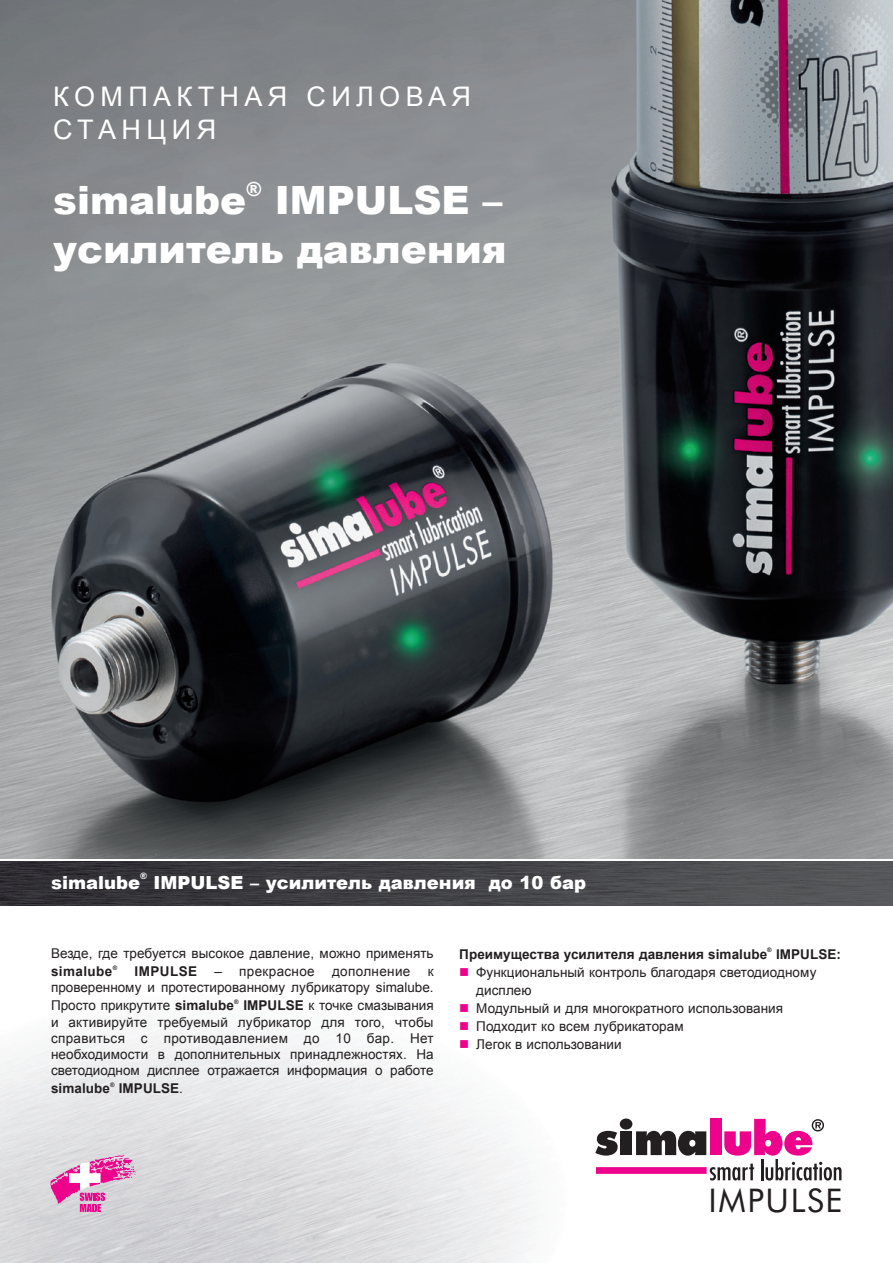
<style>
.page{position:relative;width:893px;height:1263px;background:#fff}
.page>*{position:absolute;margin:0;border:0;box-sizing:border-box;transform-origin:0 0}
.t1{font:900 39px/49.5px "Arial";color:#fff;text-align:right}
.t2{font:32.55px "Futura BT";letter-spacing:.05em;color:#231f20}
.t3{font:27px/32.4px "Arial";letter-spacing:.2em;color:#fff}
.t4{font:900 19.5px "Arial";color:#fff}
.t5{font:900 18px "Arial";color:#fff}
.t6{font:13.5px/16.2px "Arial";letter-spacing:.005em;color:#231f20;text-align:right}
.t7{font:700 13.5px "Arial";letter-spacing:.005em;color:#231f20}
.t8{font:13.5px "Arial";letter-spacing:.025em;color:#231f20}
.t9{font:700 13.5px "Arial";letter-spacing:.03em;color:#231f20}
.t10{font:900 8.7px "Arial";color:#fff}
.t11{font:700 6.15px "Arial";color:#231f20}
.s1{font-weight:700}
.s2{font-weight:400}
.s3{color:#ed028c}
</style>
<div class="page">
<img style="left:0;top:0;width:893px;height:859px">
<img style="left:0;top:1032px;width:337px;height:231px">
<img style="left:70px;top:1112px;width:442px;height:151px">
<div style="left:0;top:1022px;width:258px;height:56px;background:#f3f3f4"></div>
<img style="left:230px;top:1156px;width:306px;height:107px">
<img style="left:389px;top:1205px;width:147px;height:58px">
<img style="left:337px;top:1044px;width:141px;height:118px">
<img style="left:451px;top:1047px;width:61px;height:84px">
<svg style="left:80px;top:1155px;width:48px;height:57px;background:#e299c5"></svg>
<svg style="left:595px;top:1131px;width:23px;height:24px"></svg>
<div style="left:620px;top:1131px;width:12px;height:24px;background:#231f20"></div>
<div style="left:620px;top:1118px;width:12px;height:11px;background:#231f20;border-radius:50%"></div>
<div style="left:596px;top:1167px;width:111px;height:7px;background:#ed028c"></div>
<svg style="left:636px;top:1119px;width:205px;height:61px"></svg>
<div style="left:0;top:859px;width:893px;height:47px;background:linear-gradient(to right,#2d2b31,#595a5d)"></div>
<hr style="left:0;top:859px;width:893px;height:1px;background:#fff">
<h3 class="t3" style="left:53px;top:81px;width:419px">КОМПАКТНАЯ СИЛОВАЯ<br>СТАНЦИЯ</h3>
<h1 class="t1" style="left:53px;top:174px;width:194px">simalube</h1>
<h3 class="t4" style="left:246px;top:175px;width:17px">®</h3>
<h1 class="t1" style="left:53px;top:174px;width:455px">IMPULSE – усилитель давления</h1>
<h3 class="t5" style="left:51px;top:869px;width:91px">simalube</h3>
<p class="t10" style="left:140px;top:870px;width:8px">®</p>
<h3 class="t5" style="left:154px;top:869px;width:434px">IMPULSE – усилитель давления до 10 бар</h3>
<p class="t6" style="left:51px;top:945px;width:384px">Везде, где требуется высокое давление, можно применять</p>
<p class="t9" style="left:51px;top:962px;width:63px">simalube</p>
<p class="t11" style="left:113px;top:963px;width:6px">®</p>
<p class="t9" style="left:135px;top:962px;width:64px">IMPULSE</p>
<p class="t8" style="left:214px;top:962px;width:102px">– прекрасное</p>
<p class="t8" style="left:332px;top:962px;width:80px">дополнение</p>
<p class="t6" style="left:51px;top:963px;width:384px">к<br>проверенному и протестированному лубрикатору simalube.</p>
<p class="t6" style="left:51px;top:998px;width:184px">Просто прикрутите <span class="s1">simalube</span></p>
<p class="t11" style="left:234px;top:997px;width:6px">®</p>
<p class="t6" style="left:51px;top:998px;width:384px;text-align:justify;text-indent:192px"><span class="s1">IMPULSE</span> к точке смазывания и активируйте требуемый лубрикатор для того, чтобы справиться с противодавлением до 10 бар. Нет необходимости в дополнительных принадлежностях. На светодиодном дисплее отражается информация о работе</p>
<p class="t7" style="left:51px;top:1079px;width:60px">simalube</p>
<p class="t11" style="left:110px;top:1080px;width:6px">®</p>
<p class="t7" style="left:119px;top:1079px;width:66px">IMPULSE<span class="s2">.</span></p>
<p class="t7" style="left:459px;top:945px;width:309px">Преимущества усилителя давления simalube</p>
<p class="t11" style="left:767px;top:946px;width:6px">®</p>
<p class="t7" style="left:776px;top:945px;width:66px">IMPULSE:</p>
<p class="t6" style="left:476px;top:963px;width:342px;line-height:18px;text-align:left;text-indent:-17px"><span class="s3">■</span> Функциональный контроль благодаря светодиодному дисплею</p>
<p class="t6" style="left:459px;top:1000px;width:325px"><span class="s3">■</span> Модульный и для многократного использования</p>
<p class="t6" style="left:459px;top:1018px;width:226px"><span class="s3">■</span> Подходит ко всем лубрикаторам</p>
<p class="t6" style="left:459px;top:1036px;width:164px"><span class="s3">■</span> Легок в использовании</p>
<h2 class="t2" style="left:708px;top:1180px;width:136px">IMPULSE</h2>
</div>
